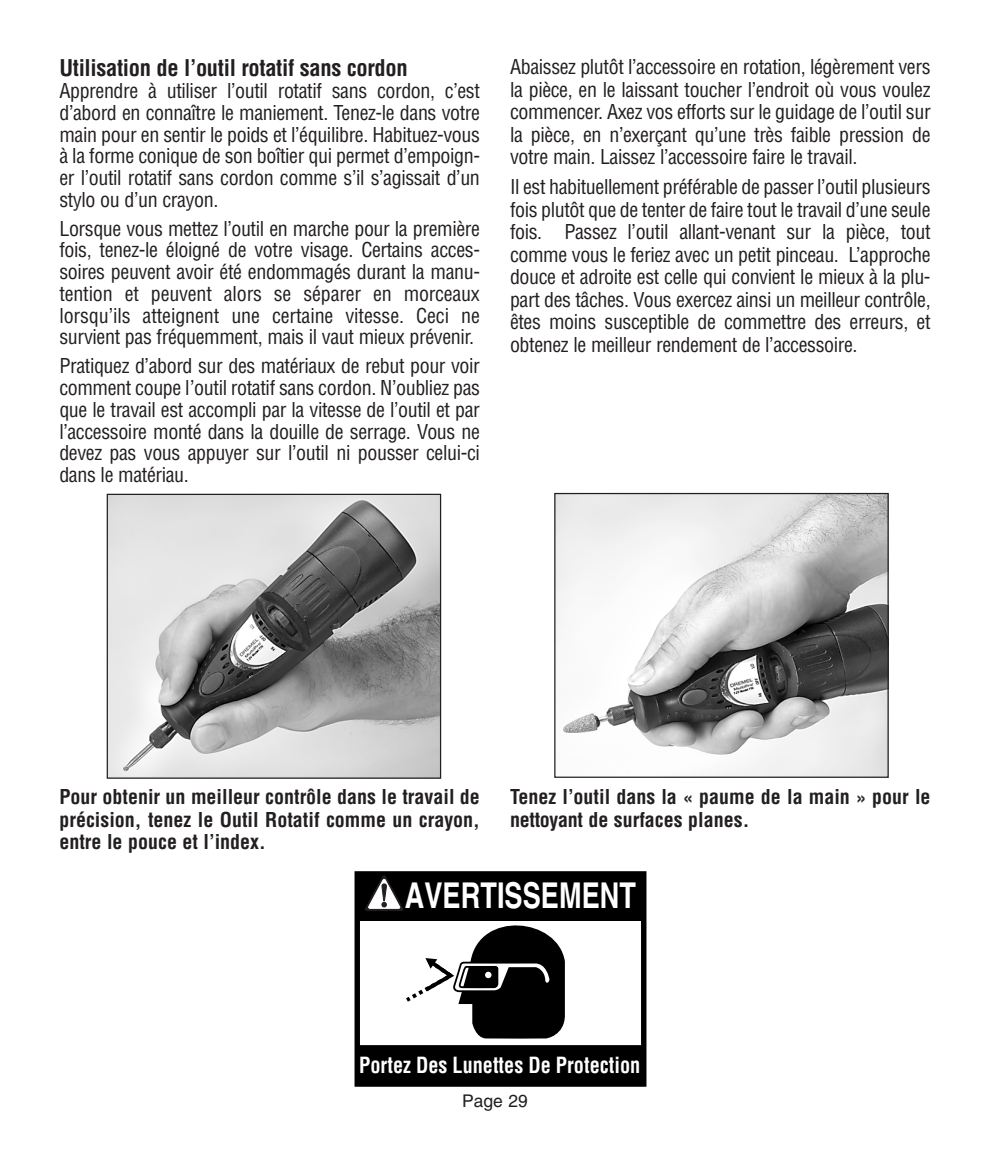
<style>
.page{position:relative;width:990px;height:1170px;background:#fff}
.page>*{position:absolute;margin:0;border:0;box-sizing:border-box;transform-origin:0 0}
.t1{font:700 35.75px "Helvetica";color:#fff;scale:.76 1}
.t2{font:700 condensed 22.5px "Helvetica";letter-spacing:-.015em;color:#231f20}
.t3{font:700 condensed 21.75px "Helvetica";color:#fff;scale:.93 1}
.t4{font:condensed 20px/21.8px "Helvetica";letter-spacing:-.02em;color:#231f20;text-align:justify}
.t5{font:700 condensed 20px/22.5px "Helvetica";color:#231f20;text-align:justify}
.t6{font:17.5px "Helvetica";color:#231f20}
</style>
<div class="page">
<div style="left:355px;top:871px;width:291px;height:216px;border:5px solid #000"></div>
<div style="left:360px;top:874px;width:283px;height:47px;background:#000"></div>
<div style="left:360px;top:1046px;width:283px;height:39px;background:#000"></div>
<div style="left:359px;top:1045px;width:285px;height:41px;border:2px solid #000"></div>
<svg style="left:365px;top:876px;width:200px;height:163px"></svg>
<img style="left:109px;top:496px;width:330px;height:281px">
<div style="left:107px;top:494px;width:334px;height:285px;border:1px solid #231f20"></div>
<img style="left:556px;top:495px;width:331px;height:281px">
<div style="left:554px;top:493px;width:335px;height:285px;border:1px solid #231f20"></div>
<p class="t2" style="left:59px;top:55px;width:350px">Utilisation de l’outil rotatif sans cordon</p>
<p class="t4" style="left:59px;top:80px;width:422px">Apprendre à utiliser l’outil rotatif sans cordon, c’est d’abord en connaître le maniement. Tenez-le dans votre main pour en sentir le poids et l’équilibre. Habituez-vous à la forme conique de son boîtier qui permet d’empoign&shy;er l’outil rotatif sans cordon comme s’il s’agissait d’un stylo ou d’un crayon.</p>
<p class="t4" style="left:59px;top:218px;width:422px">Lorsque vous mettez l’outil en marche pour la première fois, tenez-le éloigné de votre visage. Certains acces&shy;soires peuvent avoir été endommagés durant la manu&shy;tention et peuvent alors se séparer en morceaux lorsqu’ils atteignent une certaine vitesse. Ceci ne survient pas fréquemment, mais il vaut mieux prévenir.</p>
<p class="t4" style="left:59px;top:356px;width:422px">Pratiquez d’abord sur des matériaux de rebut pour voir comment coupe l’outil rotatif sans cordon. N’oubliez pas que le travail est accompli par la vitesse de l’outil et par l’accessoire monté dans la douille de serrage. Vous ne devez pas vous appuyer sur l’outil ni pousser celui-ci dans le matériau.</p>
<p class="t4" style="left:510px;top:56px;width:422px;line-height:22.5px">Abaissez plutôt l’accessoire en rotation, légèrement vers la pièce, en le laissant toucher l’endroit où vous voulez commencer. Axez vos efforts sur le guidage de l’outil sur la pièce, en n’exerçant qu’une très faible pression de votre main. Laissez l’accessoire faire le travail.</p>
<p class="t4" style="left:510px;top:176px;width:422px;line-height:22.5px">Il est habituellement préférable de passer l’outil plusieurs fois plutôt que de tenter de faire tout le travail d’une seule fois. Passez l’outil allant-venant sur la pièce, tout comme vous le feriez avec un petit pinceau. L’approche douce et adroite est celle qui convient le mieux à la plu&shy;part des tâches. Vous exercez ainsi un meilleur contrôle, êtes moins susceptible de commettre des erreurs, et obtenez le meilleur rendement de l’accessoire.</p>
<p class="t5" style="left:59px;top:786px;width:422px">Pour obtenir un meilleur contrôle dans le travail de précision, tenez le Outil Rotatif comme un crayon, entre le pouce et l’index.</p>
<p class="t5" style="left:510px;top:786px;width:422px">Tenez l’outil dans la « paume de la main » pour le nettoyant de surfaces planes.</p>
<h1 class="t1" style="left:405px;top:882px;width:306px">AVERTISSEMENT</h1>
<p class="t3" style="left:359px;top:1053px;width:304px">Portez Des Lunettes De Protection</p>
<p class="t6" style="left:462px;top:1094px;width:67px">Page 29</p>
</div>
